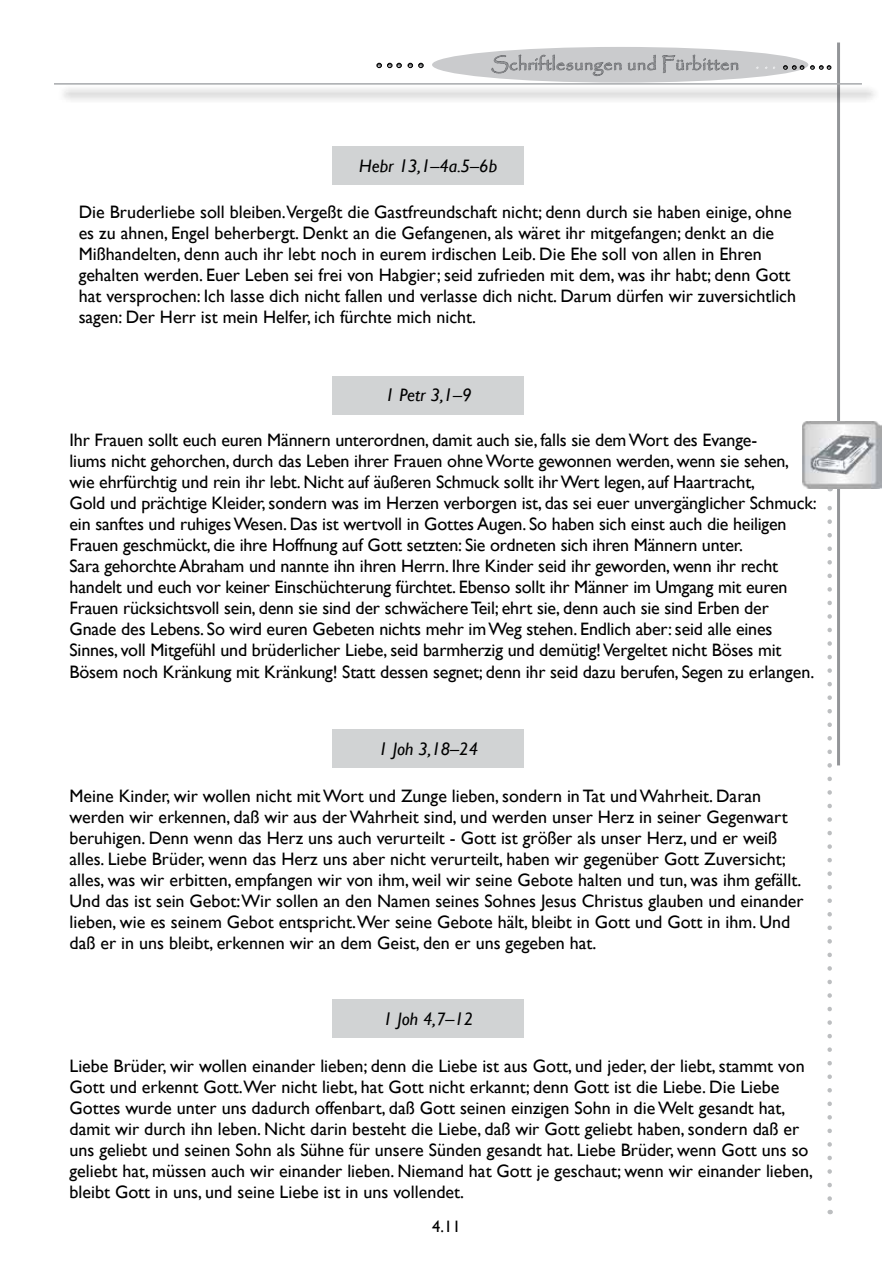
<style>
.page{position:relative;width:893px;height:1263px;background:#fff}
.page>*{position:absolute;margin:0;border:0;box-sizing:border-box;transform-origin:0 0}
.t1{font:18px/21px "Gill Sans";color:#000}
.t2{font:italic 18px "Gill Sans";color:#000}
.t3{font:18px "Papyrus";letter-spacing:.025em;color:#939598}
.t4{font:16.5px "Gill Sans";color:#000}
</style>
<div class="page">
<hr style="left:837px;top:43px;width:3px;height:722px;background:#939598">
<svg style="left:827px;top:488px;width:5px;height:710px"></svg>
<div style="left:432px;top:47px;width:376px;height:36px;background:#cacbcd;border-radius:50%"></div>
<svg style="left:387px;top:63px;width:14px;height:5px"></svg>
<svg style="left:377px;top:63px;width:4px;height:5px"></svg>
<svg style="left:419px;top:63px;width:4px;height:5px"></svg>
<svg style="left:408px;top:63px;width:5px;height:5px"></svg>
<svg style="left:783px;top:66px;width:21px;height:3px"></svg>
<svg style="left:810px;top:66px;width:21px;height:3px"></svg>
<svg style="left:491px;top:54px;width:165px;height:23px"></svg>
<svg style="left:662px;top:54px;width:77px;height:19px"></svg>
<div style="left:57px;top:85px;width:823px;height:18px;background:#000;opacity:.75"></div>
<hr style="left:54px;top:83px;width:808px;height:2px;background:#a7a9ac">
<img style="left:802px;top:421px;width:79px;height:67px">
<div style="left:332px;top:146px;width:192px;height:39px;background:#d1d3d4"></div>
<div style="left:332px;top:376px;width:192px;height:38px;background:#d1d3d4"></div>
<div style="left:332px;top:730px;width:192px;height:38px;background:#d1d3d4"></div>
<div style="left:332px;top:999px;width:192px;height:39px;background:#d1d3d4"></div>
<p class="t3" style="left:491px;top:53px;width:249px">Schriftlesungen und Fürbitten</p>
<p class="t2" style="left:359px;top:155px;width:139px">Hebr 13,1–4a.5–6b</p>
<p class="t1" style="left:79px;top:201px;width:719px">Die Bruderliebe soll bleiben.Vergeßt die Gastfreundschaft nicht; denn durch sie haben einige, ohne es zu ahnen, Engel beherbergt. Denkt an die Gefangenen, als wäret ihr mitgefangen; denkt an die Mißhandelten, denn auch ihr lebt noch in eurem irdischen Leib. Die Ehe soll von allen in Ehren gehalten werden. Euer Leben sei frei von Habgier; seid zufrieden mit dem, was ihr habt; denn Gott hat versprochen: Ich lasse dich nicht fallen und verlasse dich nicht. Darum dürfen wir zuversichtlich sagen: Der Herr ist mein Helfer, ich fürchte mich nicht.</p>
<p class="t2" style="left:385px;top:385px;width:88px">1 Petr 3,1–9</p>
<p class="t1" style="left:70px;top:430px;width:749px">Ihr Frauen sollt euch euren Männern unterordnen, damit auch sie, falls sie dem Wort des Evange-<br>liums nicht gehorchen, durch das Leben ihrer Frauen ohne Worte gewonnen werden, wenn sie sehen, wie ehrfürchtig und rein ihr lebt. Nicht auf äußeren Schmuck sollt ihr Wert legen, auf Haartracht,<br>Gold und prächtige Kleider, sondern was im Herzen verborgen ist, das sei euer unvergänglicher Schmuck: ein sanftes und ruhiges Wesen. Das ist wertvoll in Gottes Augen. So haben sich einst auch die heiligen Frauen geschmückt, die ihre Hoffnung auf Gott setzten: Sie ordneten sich ihren Männern unter.<br>Sara gehorchte Abraham und nannte ihn ihren Herrn. Ihre Kinder seid ihr geworden, wenn ihr recht handelt und euch vor keiner Einschüchterung fürchtet. Ebenso sollt ihr Männer im Umgang mit euren Frauen rücksichtsvoll sein, denn sie sind der schwächere Teil; ehrt sie, denn auch sie sind Erben der Gnade des Lebens. So wird euren Gebeten nichts mehr im Weg stehen. Endlich aber: seid alle eines Sinnes, voll Mitgefühl und brüderlicher Liebe, seid barmherzig und demütig! Vergeltet nicht Böses mit Bösem noch Kränkung mit Kränkung! Statt dessen segnet; denn ihr seid dazu berufen, Segen zu erlangen.</p>
<p class="t2" style="left:378px;top:738px;width:101px">1 Joh 3,18–24</p>
<p class="t1" style="left:70px;top:785px;width:736px">Meine Kinder, wir wollen nicht mit Wort und Zunge lieben, sondern in Tat und Wahrheit. Daran werden wir erkennen, daß wir aus der Wahrheit sind, und werden unser Herz in seiner Gegenwart beruhigen. Denn wenn das Herz uns auch verurteilt - Gott ist größer als unser Herz, und er weiß alles. Liebe Brüder, wenn das Herz uns aber nicht verurteilt, haben wir gegenüber Gott Zuversicht; alles, was wir erbitten, empfangen wir von ihm, weil wir seine Gebote halten und tun, was ihm gefällt.<br>Und das ist sein Gebot:Wir sollen an den Namen seines Sohnes Jesus Christus glauben und einander lieben, wie es seinem Gebot entspricht.Wer seine Gebote hält, bleibt in Gott und Gott in ihm. Und daß er in uns bleibt, erkennen wir an dem Geist, den er uns gegeben hat.</p>
<p class="t2" style="left:383px;top:1008px;width:92px">1 Joh 4,7–12</p>
<p class="t1" style="left:70px;top:1055px;width:745px">Liebe Brüder, wir wollen einander lieben; denn die Liebe ist aus Gott, und jeder, der liebt, stammt von Gott und erkennt Gott.Wer nicht liebt, hat Gott nicht erkannt; denn Gott ist die Liebe. Die Liebe Gottes wurde unter uns dadurch offenbart, daß Gott seinen einzigen Sohn in die Welt gesandt hat, damit wir durch ihn leben. Nicht darin besteht die Liebe, daß wir Gott geliebt haben, sondern daß er uns geliebt und seinen Sohn als Sühne für unsere Sünden gesandt hat. Liebe Brüder, wenn Gott uns so geliebt hat, müssen auch wir einander lieben. Niemand hat Gott je geschaut; wenn wir einander lieben, bleibt Gott in uns, und seine Liebe ist in uns vollendet.</p>
<p class="t4" style="left:432px;top:1217px;width:30px">4.11</p>
</div>
